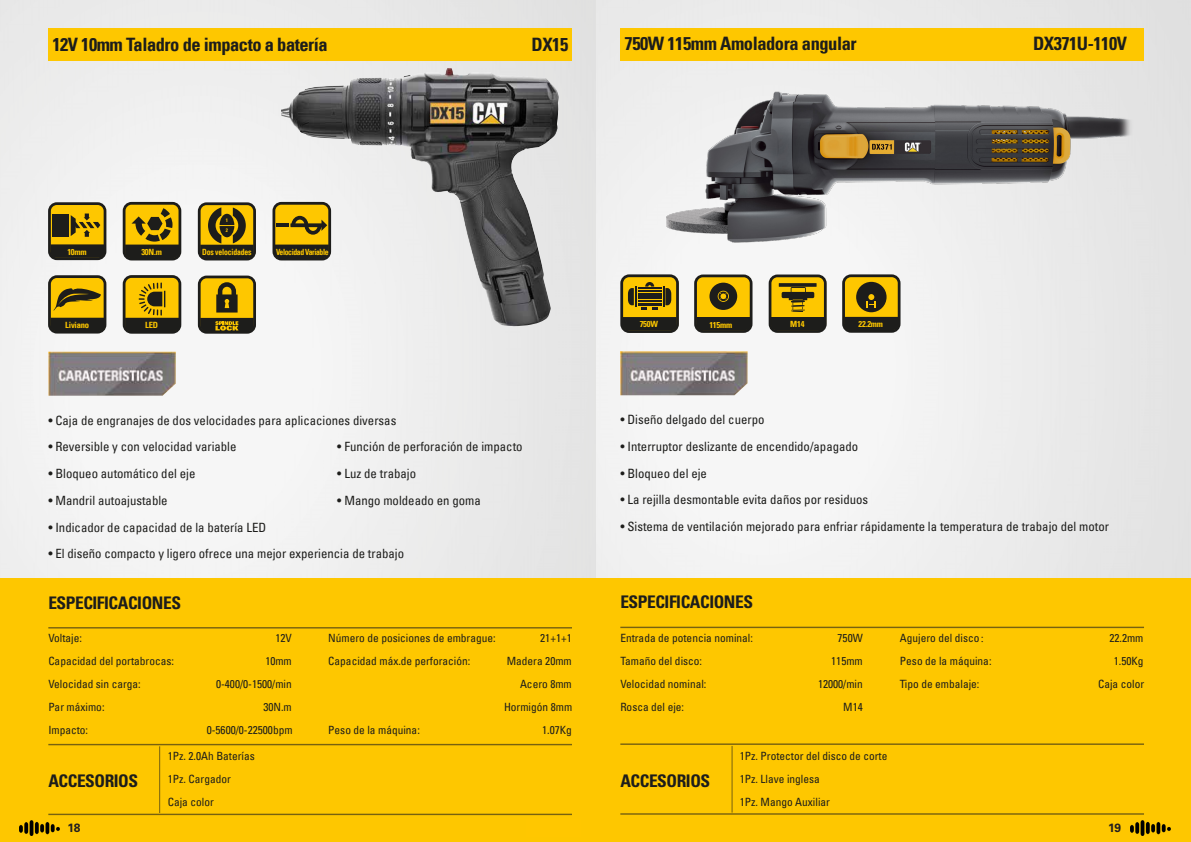
<style>
.page{position:relative;width:1191px;height:842px;background:#fff}
.page>*{position:absolute;margin:0;border:0;box-sizing:border-box;transform-origin:0 0}
.t1{font:700 condensed 18.5px "Univers LT Std";letter-spacing:-.025em;color:#1d1d1b}
.t2{font:700 condensed 18.5px "Univers LT";letter-spacing:-.025em;color:#1d1d1b}
.t3{font:700 condensed 17.4px "Univers LT Std";letter-spacing:-.025em;color:#1d1d1b}
.t4{font:700 condensed 17.4px "Univers LT";letter-spacing:-.025em;color:#1d1d1b}
.t5{font:700 condensed 17.4px "Univers";letter-spacing:-.025em;color:#1d1d1b}
.t6{font:condensed 12.8px "Univers LT";color:#1d1d1b}
.t7{font:condensed 12.8px "Univers LT Std";color:#1d1d1b}
.t8{font:700 12px "Univers LT Std";color:#231f20}
.t9{font:condensed 11.4px/23px "Univers LT";color:#1d1d1b}
.t10{font:condensed 11.4px/23px "Univers LT Std";color:#1d1d1b}
.t11{font:700 condensed 8.6px "Univers LT";letter-spacing:-.025em;color:#fec700}
.t12{font:700 condensed 8.6px "Univers LT";letter-spacing:-.025em;color:#fec700;scale:.9 1}
.t13{font:700 condensed 8.5px "Univers LT Std";letter-spacing:-.025em;color:#fec700}
.t14{font:700 condensed 8.5px "Univers LT";letter-spacing:-.05em;color:#fec700;scale:.9 1}
.t15{font:700 condensed 5px/9.3px "Univers";color:#fec700}
.s1{font-family:"Adobe Song Std";font-weight:300;font-stretch:normal}
</style>
<div class="page">
<img style="left:1px;top:0;width:1189px;height:579px">
<img style="left:0;top:0;width:1px;height:842px">
<div style="left:0;top:579px;width:596px;height:263px;background:#fec700"></div>
<div style="left:48px;top:28px;width:524px;height:33px;background:#fec700"></div>
<img style="left:48px;top:352px;width:128px;height:44px">
<hr style="left:48px;top:627px;width:524px;height:1px;background:#1d1d1b">
<hr style="left:159px;top:746px;width:1px;height:67px;background:#1d1d1b">
<hr style="left:48px;top:814px;width:524px;height:1px;background:#1d1d1b">
<hr style="left:48px;top:744px;width:524px;height:1px;background:#1d1d1b">
<img style="left:281px;top:68px;width:166px;height:93px">
<svg style="left:198px;top:276px;width:58px;height:58px;background:#957912"></svg>
<svg style="left:48px;top:202px;width:58px;height:58px;background:#836b14"></svg>
<svg style="left:123px;top:202px;width:58px;height:58px;background:#897011"></svg>
<svg style="left:272px;top:202px;width:59px;height:58px;background:#977b12"></svg>
<hr style="left:277px;top:223px;width:12px;height:4px;background:#1d1d1b">
<svg style="left:48px;top:275px;width:58px;height:59px;background:#8f7414"></svg>
<svg style="left:123px;top:275px;width:58px;height:59px;background:#957912"></svg>
<svg style="left:198px;top:202px;width:58px;height:58px;background:#776216"></svg>
<div style="left:596px;top:578px;width:594px;height:264px;background:#fec700"></div>
<div style="left:620px;top:28px;width:524px;height:32px;background:#fec700"></div>
<img style="left:620px;top:351px;width:127px;height:44px">
<hr style="left:620px;top:627px;width:524px;height:1px;background:#1d1d1b">
<hr style="left:731px;top:746px;width:1px;height:67px;background:#1d1d1b">
<hr style="left:620px;top:813px;width:524px;height:2px;background:#1d1d1b">
<hr style="left:620px;top:743px;width:524px;height:2px;background:#1d1d1b">
<svg style="left:768px;top:274px;width:58px;height:59px;background:#8f7517"></svg>
<svg style="left:842px;top:274px;width:58px;height:59px;background:#816a16"></svg>
<svg style="left:694px;top:274px;width:58px;height:59px;background:#897015"></svg>
<svg style="left:620px;top:274px;width:59px;height:59px;background:#7f6917"></svg>
<img style="left:20px;top:820px;width:40px;height:15px">
<img style="left:1130px;top:820px;width:40px;height:15px">
<img style="left:638px;top:74px;width:521px;height:184px">
<h1 class="t2" style="left:52px;top:33px;width:277px">12V 10mm Taladro de impacto a batería</h1>
<h1 class="t2" style="left:531px;top:33px;width:38px">DX15</h1>
<h1 class="t1" style="left:624px;top:32px;width:234px">750W 115mm Amoladora angular</h1>
<h1 class="t1" style="left:1033px;top:32px;width:95px">DX371U-110V</h1>
<p class="t11" style="left:67px;top:247px;width:21px">10mm</p>
<p class="t11" style="left:141px;top:247px;width:22px">30N.m</p>
<p class="t15" style="left:226px;top:216px;width:4px">1<br>2</p>
<p class="t12" style="left:202px;top:247px;width:56px">Dos velocidades</p>
<p class="t14" style="left:276px;top:247px;width:60px">Velocidad Variable</p>
<p class="t11" style="left:65px;top:320px;width:26px">Liviano</p>
<p class="t11" style="left:145px;top:320px;width:14px">LED</p>
<p class="t13" style="left:639px;top:319px;width:20px">750W</p>
<p class="t13" style="left:790px;top:319px;width:16px">M14</p>
<p class="t13" style="left:858px;top:319px;width:26px">22.2mm</p>
<p class="t13" style="left:709px;top:319px;width:24px">115mm</p>
<p class="t6" style="left:48px;top:412px;width:349px">• Caja de engranajes de dos velocidades para aplicaciones diversas</p>
<p class="t6" style="left:48px;top:439px;width:190px">• Reversible y con velocidad variable</p>
<p class="t6" style="left:337px;top:439px;width:187px">• Función de perforación de impacto</p>
<p class="t6" style="left:48px;top:465px;width:149px">• Bloqueo automático del eje</p>
<p class="t6" style="left:337px;top:465px;width:80px">• Luz de trabajo</p>
<p class="t6" style="left:48px;top:492px;width:121px">• Mandril autoajustable</p>
<p class="t6" style="left:337px;top:492px;width:145px">• Mango moldeado en goma</p>
<p class="t6" style="left:48px;top:519px;width:220px">• Indicador de capacidad de la batería LED</p>
<p class="t6" style="left:48px;top:546px;width:357px">• El diseño compacto y ligero ofrece una mejor experiencia de trabajo</p>
<p class="t7" style="left:620px;top:411px;width:146px">• Diseño delgado del cuerpo</p>
<p class="t7" style="left:620px;top:438px;width:239px">• Interruptor deslizante de encendido/apagado</p>
<p class="t7" style="left:620px;top:465px;width:88px">• Bloqueo del eje</p>
<p class="t7" style="left:620px;top:492px;width:249px">• La rejilla desmontable evita daños por residuos</p>
<p class="t7" style="left:620px;top:518px;width:490px">• Sistema de ventilación mejorado para enfriar rápidamente la temperatura de trabajo del motor</p>
<h2 class="t4" style="left:48px;top:592px;width:134px">ESPECIFICACIONES</h2>
<h2 class="t3" style="left:620px;top:591px;width:134px">ESPECIFICACIONES</h2>
<p class="t9" style="left:48px;top:626px;width:35px">Voltaje:</p>
<p class="t9" style="left:275px;top:626px;width:18px">12V</p>
<p class="t9" style="left:48px;top:649px;width:127px">Capacidad del portabrocas:</p>
<p class="t9" style="left:265px;top:649px;width:28px">10mm</p>
<p class="t9" style="left:48px;top:672px;width:94px">Velocidad sin carga:</p>
<p class="t9" style="left:216px;top:672px;width:77px">0-400/0-1500/min</p>
<p class="t9" style="left:48px;top:695px;width:58px">Par máximo:</p>
<p class="t9" style="left:263px;top:695px;width:30px">30N.m</p>
<p class="t9" style="left:48px;top:718px;width:41px">Impacto:</p>
<p class="t9" style="left:207px;top:718px;width:87px">0-5600/0-22500bpm</p>
<p class="t9" style="left:328px;top:626px;width:169px">Número de posiciones de embrague:</p>
<p class="t9" style="left:540px;top:626px;width:33px">21+1+1</p>
<p class="t9" style="left:328px;top:649px;width:144px">Capacidad máx.de perforación:</p>
<p class="t9" style="left:504px;top:649px;width:70px;text-align:right">Madera 20mm<br>Acero 8mm<br>Hormigón 8mm</p>
<p class="t9" style="left:328px;top:718px;width:93px">Peso de la máquina:</p>
<p class="t9" style="left:542px;top:718px;width:31px">1.07Kg</p>
<p class="t10" style="left:620px;top:626px;width:134px">Entrada de potencia nominal:</p>
<p class="t10" style="left:837px;top:626px;width:27px">750W</p>
<p class="t10" style="left:620px;top:649px;width:83px">Tamaño del disco:</p>
<p class="t10" style="left:831px;top:649px;width:33px">115mm</p>
<p class="t10" style="left:620px;top:672px;width:88px">Velocidad nominal:</p>
<p class="t10" style="left:818px;top:672px;width:46px">12000/min</p>
<p class="t10" style="left:620px;top:695px;width:65px">Rosca del eje:</p>
<p class="t10" style="left:843px;top:695px;width:21px">M14</p>
<p class="t10" style="left:900px;top:626px;width:92px">Agujero del disco<span class="s1">：</span></p>
<p class="t10" style="left:1109px;top:626px;width:36px">22.2mm</p>
<p class="t10" style="left:900px;top:649px;width:93px">Peso de la máquina:</p>
<p class="t10" style="left:1113px;top:649px;width:31px">1.50Kg</p>
<p class="t10" style="left:900px;top:672px;width:81px">Tipo de embalaje:</p>
<p class="t10" style="left:1098px;top:672px;width:48px">Caja color</p>
<h2 class="t5" style="left:48px;top:770px;width:91px">ACCESORIOS</h2>
<p class="t9" style="left:168px;top:744px;width:89px">1Pz. 2.0Ah Baterías<br>1Pz. Cargador</p>
<h2 class="t3" style="left:620px;top:770px;width:91px">ACCESORIOS</h2>
<p class="t10" style="left:739px;top:744px;width:149px">1Pz. Protector del disco de corte<br>1Pz. Llave inglesa</p>
<p class="t9" style="left:168px;top:790px;width:48px">Caja color</p>
<p class="t10" style="left:739px;top:790px;width:92px">1Pz. Mango Auxiliar</p>
<p class="t8" style="left:67px;top:821px;width:15px">18</p>
<p class="t8" style="left:1108px;top:821px;width:15px">19</p>
</div>
